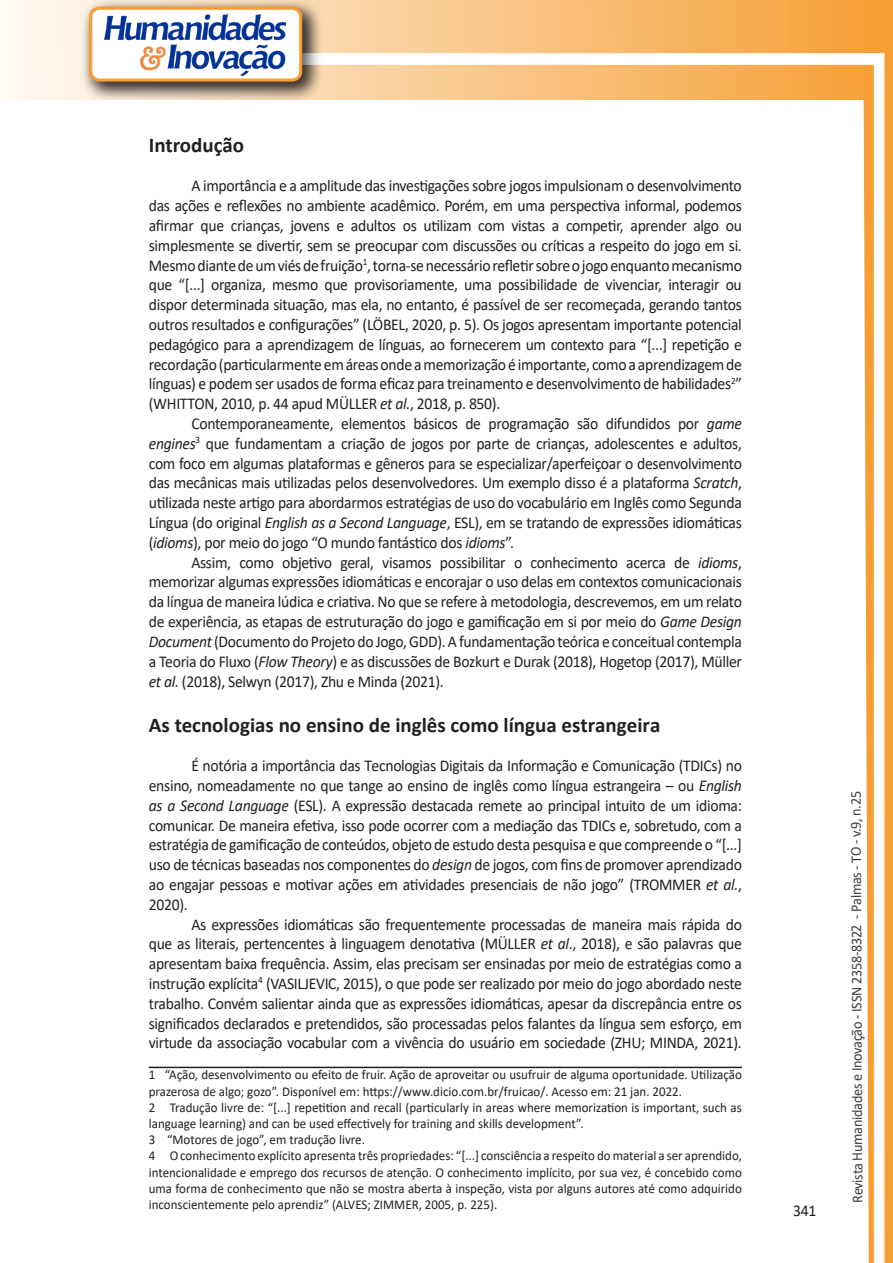
<style>
.page{position:relative;width:893px;height:1263px;background:#fff}
.page>*{position:absolute;margin:0;border:0;box-sizing:border-box;transform-origin:0 0}
.Titulo_2{font:700 21px "Calibri";color:#231f20}
.texto{font:16.5px/19.8px "Calibri";letter-spacing:-.02em;color:#231f20;text-align:justify;scale:.95 1}
.t1{font:15px "Calibri";letter-spacing:-.025em;color:#3e3e3f;scale:.95 1}
.Rodapé{font:13.5px/16.2px "Calibri";color:#231f20;scale:.96 1}
.s1{font-style:italic}
</style>
<div class="page">
<svg style="left:5px;top:0;width:858px;height:100px;background:#f9c484"></svg>
<div style="left:302px;top:53px;width:582px;height:12px;background:#fff;border:2px solid #fff"></div>
<svg style="left:863px;top:0;width:30px;height:1263px"></svg>
<div style="left:81px;top:0;width:241px;height:102px;background:#231f20;opacity:.75"></div>
<svg style="left:91px;top:8px;width:210px;height:72px"></svg>
<div style="left:89px;top:7px;width:213px;height:75px;border:3px solid #f69e34;border-radius:9px"></div>
<hr style="left:149px;top:1067px;width:593px;height:1px;background:#231f20">
<p class="Titulo_2" style="left:149px;top:130px;width:97px">Introdução</p>
<p class="texto" style="left:149px;top:176px;width:626px;text-indent:43px">A importância e a amplitude das investigações sobre jogos impulsionam o desenvolvimento das ações e reflexões no ambiente acadêmico. Porém, em uma perspectiva informal, podemos afirmar que crianças, jovens e adultos os utilizam com vistas a competir, aprender algo ou simplesmente se divertir, sem se preocupar com discussões ou críticas a respeito do jogo em si.<br>Mesmo diante de um viés de fruição<sup>1</sup>, torna-se necessário refletir sobre o jogo enquanto mecanismo que “[...] organiza, mesmo que provisoriamente, uma possibilidade de vivenciar, interagir ou dispor determinada situação, mas ela, no entanto, é passível de ser recomeçada, gerando tantos outros resultados e configurações” (LÖBEL, 2020, p. 5). Os jogos apresentam importante potencial pedagógico para a aprendizagem de línguas, ao fornecerem um contexto para “[...] repetição e recordação (particularmente em áreas onde a memorização é importante, como a aprendizagem de línguas) e podem ser usados de forma eficaz para treinamento e desenvolvimento de habilidades<sup>2</sup>” (WHITTON, 2010, p. 44 apud MÜLLER <span class="s1">et al.</span>, 2018, p. 850).</p>
<p class="texto" style="left:149px;top:413px;width:626px;text-indent:43px">Contemporaneamente, elementos básicos de programação são difundidos por <span class="s1">game engines</span><sup>3</sup> que fundamentam a criação de jogos por parte de crianças, adolescentes e adultos, com foco em algumas plataformas e gêneros para se especializar/aperfeiçoar o desenvolvimento das mecânicas mais utilizadas pelos desenvolvedores. Um exemplo disso é a plataforma <span class="s1">Scratch</span>, utilizada neste artigo para abordarmos estratégias de uso do vocabulário em Inglês como Segunda Língua (do original <span class="s1">English as a Second Language</span>, ESL), em se tratando de expressões idiomáticas (<span class="s1">idioms</span>), por meio do jogo “O mundo fantástico dos <span class="s1">idioms</span>”.</p>
<p class="texto" style="left:149px;top:552px;width:626px;text-indent:43px">Assim, como objetivo geral, visamos possibilitar o conhecimento acerca de <span class="s1">idioms</span>, memorizar algumas expressões idiomáticas e encorajar o uso delas em contextos comunicacionais da língua de maneira lúdica e criativa. No que se refere à metodologia, descrevemos, em um relato de experiência, as etapas de estruturação do jogo e gamificação em si por meio do <span class="s1">Game Design Document</span> (Documento do Projeto do Jogo, GDD). A fundamentação teórica e conceitual contempla a Teoria do Fluxo (<span class="s1">Flow Theory</span>) e as discussões de Bozkurt e Durak (2018), Hogetop (2017), Müller <span class="s1">et al.</span> (2018), Selwyn (2017), Zhu e Minda (2021).</p>
<p class="Titulo_2" style="left:149px;top:710px;width:513px">As tecnologias no ensino de inglês como língua estrangeira</p>
<p class="texto" style="left:149px;top:755px;width:626px;text-indent:43px">É notória a importância das Tecnologias Digitais da Informação e Comunicação (TDICs) no ensino, nomeadamente no que tange ao ensino de inglês como língua estrangeira – ou <span class="s1">English as a Second Language</span> (ESL). A expressão destacada remete ao principal intuito de um idioma: comunicar. De maneira efetiva, isso pode ocorrer com a mediação das TDICs e, sobretudo, com a estratégia de gamificação de conteúdos, objeto de estudo desta pesquisa e que compreende o “[...] uso de técnicas baseadas nos componentes do <span class="s1">design</span> de jogos, com fins de promover aprendizado ao engajar pessoas e motivar ações em atividades presenciais de não jogo” (TROMMER <span class="s1">et al.</span>, 2020).</p>
<p class="texto" style="left:149px;top:914px;width:626px;text-indent:43px">As expressões idiomáticas são frequentemente processadas de maneira mais rápida do que as literais, pertencentes à linguagem denotativa (MÜLLER <span class="s1">et al</span>., 2018), e são palavras que apresentam baixa frequência. Assim, elas precisam ser ensinadas por meio de estratégias como a instrução explícita<sup>4</sup> (VASILJEVIC, 2015), o que pode ser realizado por meio do jogo abordado neste trabalho. Convém salientar ainda que as expressões idiomáticas, apesar da discrepância entre os significados declarados e pretendidos, são processadas pelos falantes da língua sem esforço, em virtude da associação vocabular com a vivência do usuário em sociedade (ZHU; MINDA, 2021).</p>
<p class="Rodapé" style="left:149px;top:1066px;width:619px">1 “Ação, desenvolvimento ou efeito de fruir. Ação de aproveitar ou usufruir de alguma oportunidade. Utilização prazerosa de algo; gozo”. Disponível em: https://www.dicio.com.br/fruicao/. Acesso em: 21 jan. 2022.</p>
<p class="Rodapé" style="left:149px;top:1099px;width:619px">2 Tradução livre de: “[...] repetition and recall (particularly in areas where memorization is important, such as language learning) and can be used effectively for training and skills development”.</p>
<p class="Rodapé" style="left:149px;top:1131px;width:227px">3 “Motores de jogo”, em tradução livre.</p>
<p class="Rodapé" style="left:149px;top:1147px;width:619px;text-align:justify">4 O conhecimento explícito apresenta três propriedades: “[...] consciência a respeito do material a ser aprendido, intencionalidade e emprego dos recursos de atenção. O conhecimento implícito, por sua vez, é concebido como uma forma de conhecimento que não se mostra aberta à inspeção, vista por alguns autores até como adquirido inconscientemente pelo aprendiz” (ALVES; ZIMMER, 2005, p. 225).</p>
<p class="texto" style="left:793px;top:1200px;width:26px">341</p>
<p class="t1" style="left:846px;top:1203px;width:435px;rotate:-90deg">Revista Humanidades e Inovação - ISSN 2358-8322 - Palmas - TO - v.9, n.25</p>
</div>
